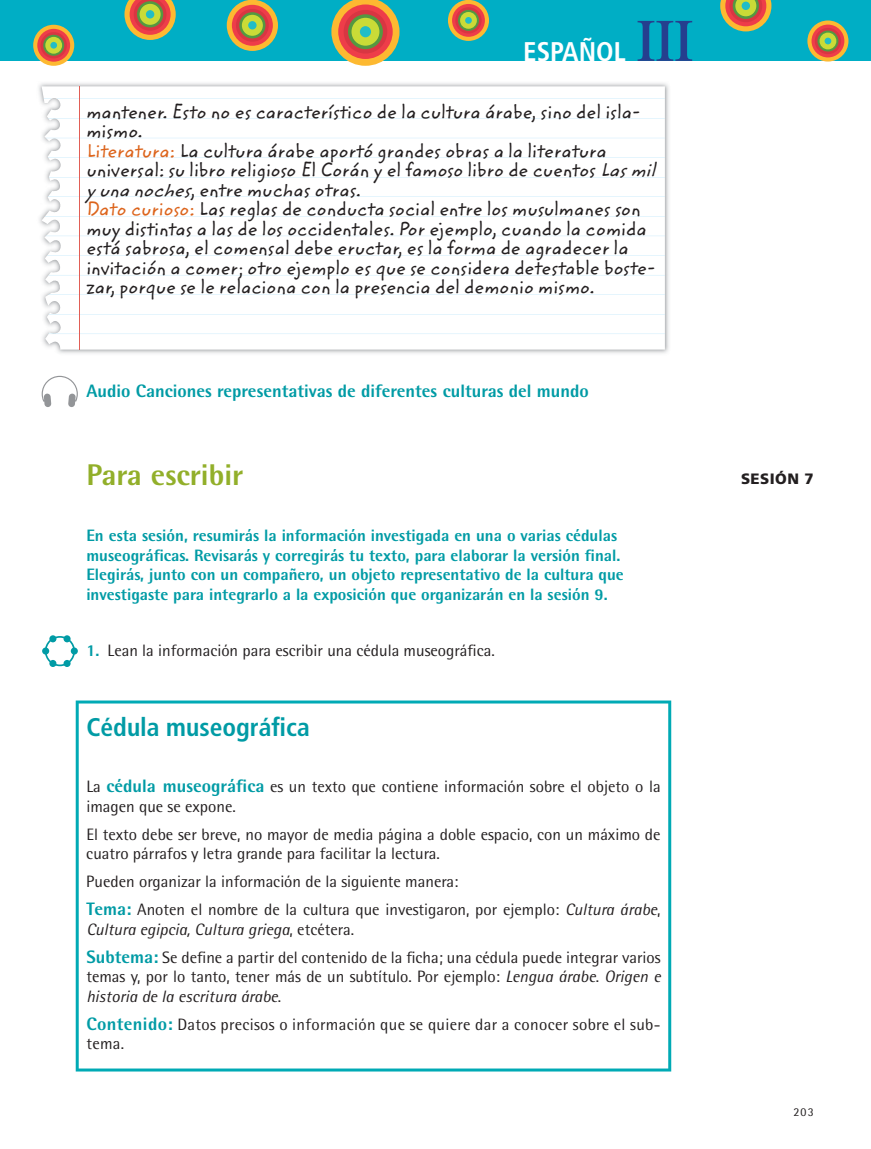
<style>
.page{position:relative;width:871px;height:1149px;background:#fff}
.page>*{position:absolute;margin:0;border:0;box-sizing:border-box;transform-origin:0 0}
.t1{font:700 60px "Rotis Serif";color:#253f8e}
.t2{font:800 30px "Rotis Semi Sans";letter-spacing:-.01em;color:#92af2a}
.t3{font:700 condensed 27px "Frutiger";color:#fff}
.t4{font:700 condensed 25.5px "Frutiger";color:#009ba5}
.t5{font:19.5px/19.5px "Zemke Hand ITC";color:#231f20}
.t6{font:800 18px "Rotis Semi Sans";color:#009ba5}
.t7{font:16.5px/19.5px "Rotis Semi Sans";color:#231f20}
.t8{font:800 16.5px/19.5px "Rotis Semi Sans";color:#009ba5}
.t9{font:16.5px/19.5px "Rotis Semi Sans";letter-spacing:.02em;color:#231f20}
.t10{font:900 15px "Frutiger";letter-spacing:.03em;color:#231f20}
.t11{font:12px "Rotis Semi Sans";color:#231f20}
.s1{color:#dc641c}
.s2{font-style:italic}
.s3{font-weight:800;color:#009ba5}
.s4{font-weight:800;font-size:18px;color:#009ba5}
</style>
<div class="page">
<hr style="left:0;top:0;width:1px;height:61px;background:#00aec5">
<div style="left:1px;top:0;width:870px;height:61px;background:#00aec5"></div>
<div style="left:33px;top:25px;width:41px;height:41px;background:#fdb931;border-radius:50%"></div>
<div style="left:37px;top:29px;width:33px;height:33px;background:#ee3d49;border-radius:50%"></div>
<svg style="left:41px;top:32px;width:26px;height:26px"></svg>
<svg style="left:43px;top:35px;width:21px;height:21px"></svg>
<div style="left:45px;top:37px;width:17px;height:17px;background:#cadb37;border-radius:50%"></div>
<div style="left:50px;top:42px;width:7px;height:7px;background:#21bdc6;border-radius:50%"></div>
<svg style="left:124px;top:0;width:52px;height:40px"></svg>
<svg style="left:137px;top:1px;width:26px;height:26px"></svg>
<div style="left:140px;top:4px;width:21px;height:21px;background:#cadb37;border-radius:50%"></div>
<div style="left:146px;top:10px;width:8px;height:9px;background:#21bdc6;border-radius:50%"></div>
<div style="left:227px;top:0;width:51px;height:51px;background:#fdb931;border-radius:50%"></div>
<div style="left:232px;top:5px;width:41px;height:41px;background:#ee3d49;border-radius:50%"></div>
<div style="left:236px;top:9px;width:33px;height:33px;background:#d83642;border-radius:50%"></div>
<svg style="left:239px;top:12px;width:26px;height:26px"></svg>
<div style="left:242px;top:15px;width:21px;height:21px;background:#cadb37;border-radius:50%"></div>
<div style="left:248px;top:21px;width:8px;height:8px;background:#21bdc6;border-radius:50%"></div>
<svg style="left:331px;top:0;width:68px;height:66px"></svg>
<div style="left:338px;top:4px;width:55px;height:55px;background:#ee3d49;border-radius:50%"></div>
<div style="left:343px;top:10px;width:44px;height:44px;background:#d83642;border-radius:50%"></div>
<svg style="left:348px;top:14px;width:35px;height:35px"></svg>
<div style="left:351px;top:18px;width:28px;height:28px;background:#cadb37;border-radius:50%"></div>
<div style="left:360px;top:26px;width:11px;height:11px;background:#21bdc6;border-radius:50%"></div>
<div style="left:448px;top:0;width:41px;height:41px;background:#fdb931;border-radius:50%"></div>
<div style="left:452px;top:4px;width:33px;height:33px;background:#ee3d49;border-radius:50%"></div>
<div style="left:455px;top:7px;width:26px;height:27px;background:linear-gradient(to right,#d93742,#d83742);border-radius:50%"></div>
<svg style="left:458px;top:10px;width:21px;height:21px"></svg>
<div style="left:460px;top:12px;width:17px;height:17px;background:#cadb37;border-radius:50%"></div>
<div style="left:465px;top:17px;width:7px;height:7px;background:#21bdc6;border-radius:50%"></div>
<svg style="left:720px;top:0;width:51px;height:31px"></svg>
<div style="left:741px;top:2px;width:9px;height:8px;background:#21bdc6;border-radius:50%"></div>
<svg style="left:807px;top:20px;width:41px;height:42px"></svg>
<div style="left:811px;top:25px;width:33px;height:32px;background:#ee3d49;border-radius:50%"></div>
<svg style="left:814px;top:28px;width:27px;height:26px"></svg>
<svg style="left:817px;top:30px;width:21px;height:22px"></svg>
<div style="left:819px;top:33px;width:17px;height:16px;background:#cadb37;border-radius:50%"></div>
<div style="left:824px;top:38px;width:7px;height:6px;background:#21bdc6;border-radius:50%"></div>
<img style="left:39px;top:83px;width:630px;height:271px">
<svg style="left:42px;top:86px;width:623px;height:263px"></svg>
<hr style="left:48px;top:334px;width:617px;height:1px;background:#aae0f9">
<hr style="left:49px;top:314px;width:616px;height:1px;background:#aae0f9">
<svg style="left:48px;top:294px;width:617px;height:1px"></svg>
<hr style="left:48px;top:275px;width:617px;height:1px;background:#aae0f9">
<hr style="left:47px;top:255px;width:618px;height:1px;background:#aae0f9">
<hr style="left:46px;top:236px;width:619px;height:1px;background:#aae0f9">
<hr style="left:45px;top:216px;width:620px;height:1px;background:#aae0f9">
<hr style="left:48px;top:197px;width:617px;height:1px;background:#aae0f9">
<hr style="left:49px;top:177px;width:616px;height:1px;background:#aae0f9">
<hr style="left:48px;top:157px;width:617px;height:1px;background:#aae0f9">
<hr style="left:46px;top:138px;width:619px;height:1px;background:#aae0f9">
<svg style="left:48px;top:118px;width:617px;height:1px"></svg>
<svg style="left:44px;top:99px;width:621px;height:1px"></svg>
<hr style="left:79px;top:86px;width:1px;height:263px;background:#e15e56">
<svg style="left:76px;top:700px;width:595px;height:371px"></svg>
<svg style="left:45px;top:636px;width:30px;height:30px"></svg>
<div style="left:49px;top:635px;width:7px;height:7px;background:#009ba5;border-radius:50%"></div>
<div style="left:63px;top:635px;width:8px;height:7px;background:#009ba5;border-radius:50%"></div>
<div style="left:49px;top:660px;width:7px;height:7px;background:#009ba5;border-radius:50%"></div>
<div style="left:63px;top:660px;width:8px;height:7px;background:#009ba5;border-radius:50%"></div>
<div style="left:42px;top:647px;width:7px;height:7px;background:#009ba5;border-radius:50%"></div>
<div style="left:71px;top:647px;width:7px;height:7px;background:#009ba5;border-radius:50%"></div>
<svg style="left:42px;top:376px;width:36px;height:31px"></svg>
<h3 class="t3" style="left:523px;top:35px;width:104px">ESPAÑOL</h3>
<h1 class="t1" style="left:636px;top:6px;width:58px">III</h1>
<p class="t5" style="left:86px;top:102px;width:577px">mantener. Esto no es característico de la cultura árabe, sino del isla&shy;mismo.<br><span class="s1">Literatura:</span> La cultura árabe aportó grandes obras a la literatura universal: su libro religioso El Corán y el famoso libro de cuentos <span class="s2">Lasmil yunanoches</span>, entre muchas otras.<br><span class="s1">Dato curioso:</span> Las reglas de conducta social entre los musulmanes son muy distintas a las de los occidentales. Por ejemplo, cuando la comida está sabrosa, el comensal debe eructar, es la forma de agradecer la invitación a comer; otro ejemplo es que se considera detestable boste&shy;zar, porque se le relaciona con la presencia del demonio mismo.</p>
<p class="t6" style="left:86px;top:379px;width:504px">audio canciones representativas de diferentes culturas del mundo</p>
<h2 class="t2" style="left:86px;top:456px;width:158px">Para escribir</h2>
<p class="t8" style="left:86px;top:526px;width:539px">en esta sesión, resumirás la información investigada en una o varias cédulas museográficas. Revisarás y corregirás tu texto, para elaborar la versión final. elegirás, junto con un compañero, un objeto representativo de la cultura que investigaste para integrarlo a la exposición que organizarán en la sesión 9.</p>
<p class="t7" style="left:86px;top:640px;width:410px"><span class="s3">1.</span> Lean la información para escribir una cédula museográfica.</p>
<h3 class="t4" style="left:86px;top:712px;width:225px">Cédula museográfica</h3>
<p class="t7" style="left:86px;top:776px;width:576px">La <span class="s4">cédula museográfica</span> es un texto que contiene información sobre el objeto o la imagen que se expone.</p>
<p class="t7" style="left:86px;top:824px;width:576px">El texto debe ser breve, no mayor de media página a doble espacio, con un máximo de cuatro párrafos y letra grande para facilitar la lectura.</p>
<p class="t7" style="left:86px;top:867px;width:576px;line-height:28px">Pueden organizar la información de la siguiente manera:<br><span class="s4">Tema:</span> Anoten el nombre de la cultura que investigaron, por ejemplo: <span class="s2">Cultura árabe</span>,</p>
<p class="t7" style="left:86px;top:914px;width:576px;line-height:28px"><span class="s2">Cultura egipcia, Cultura griega</span>, etcétera.<br><span class="s4">subtema:</span> Se define a partir del contenido de la ficha; una cédula puede integrar varios</p>
<p class="t7" style="left:86px;top:966px;width:576px">temas y, por lo tanto, tener más de un subtítulo. Por ejemplo: <span class="s2">Lengua árabe</span>. <span class="s2">Origen e historia de la escritura árabe</span>.</p>
<p class="t9" style="left:86px;top:1014px;width:576px"><span class="s4">contenido:</span> Datos precisos o información que se quiere dar a conocer sobre el sub&shy;tema.</p>
<p class="t10" style="left:741px;top:469px;width:74px">SESIÓN 7</p>
<p class="t11" style="left:793px;top:1104px;width:22px">203</p>
</div>
